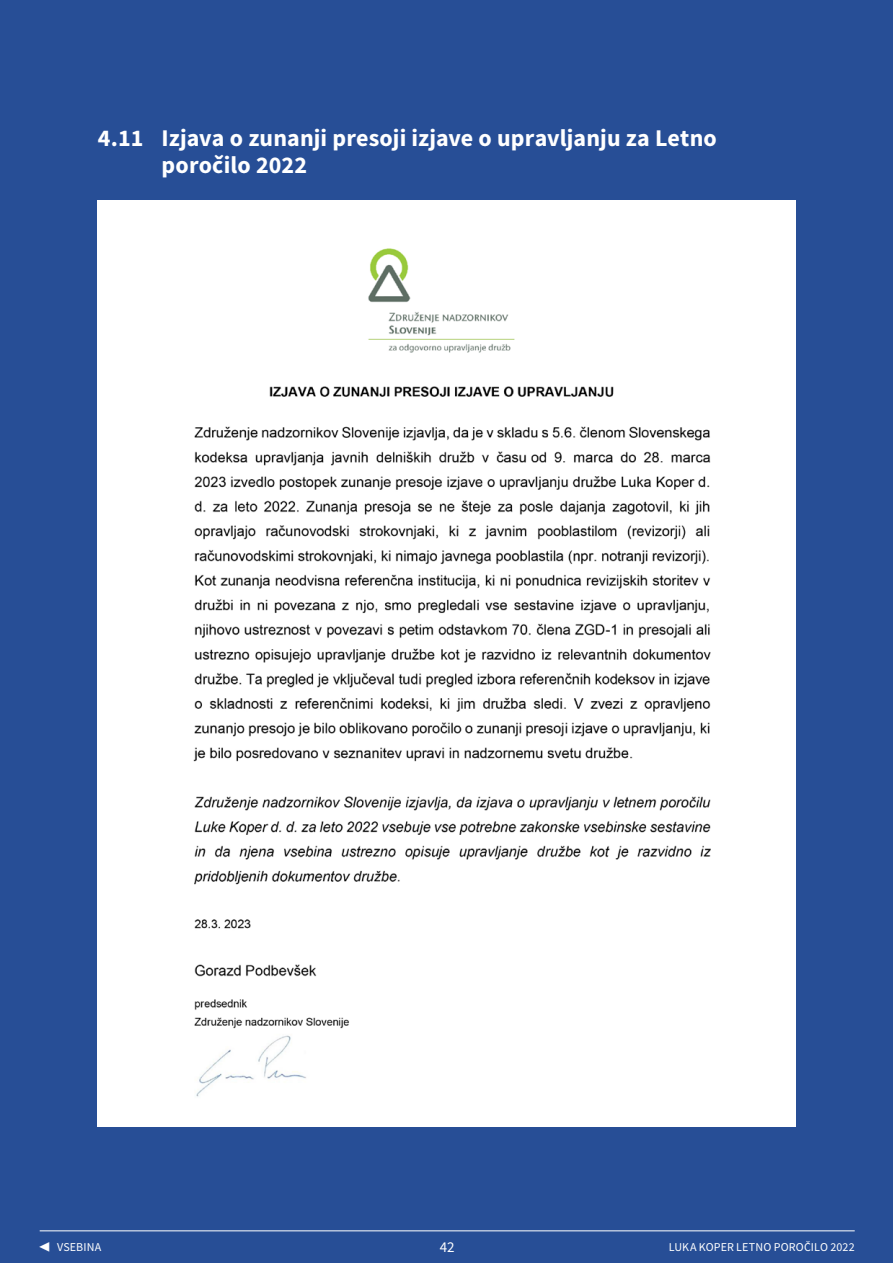
<style>
.page{position:relative;width:893px;height:1263px;background:#274e96}
.page>*{position:absolute;margin:0;border:0;box-sizing:border-box;transform-origin:0 0}
.t1{font:700 24px/27px "Source Sans Pro";letter-spacing:.005em;color:#fff}
.t2{font:15px "Source Sans Pro";color:#fff}
.t3{font:12px "Source Sans Pro";letter-spacing:.01em;color:#fff}
</style>
<div class="page">
<hr style="left:40px;top:1230px;width:815px;height:1px;background:#fff">
<img style="left:98px;top:201px;width:697px;height:926px">
<p class="t1" style="left:162px;top:124px;width:557px;text-indent:-64px">4.11 Izjava o zunanji presoji izjave o upravljanju za Letno poročilo 2022</p>
<p class="t3" style="left:39px;top:1239px;width:64px">◀ VSEBINA</p>
<p class="t2" style="left:440px;top:1237px;width:16px">42</p>
<p class="t3" style="left:669px;top:1239px;width:187px">LUKA KOPER LETNO POROČILO 2022</p>
</div>
